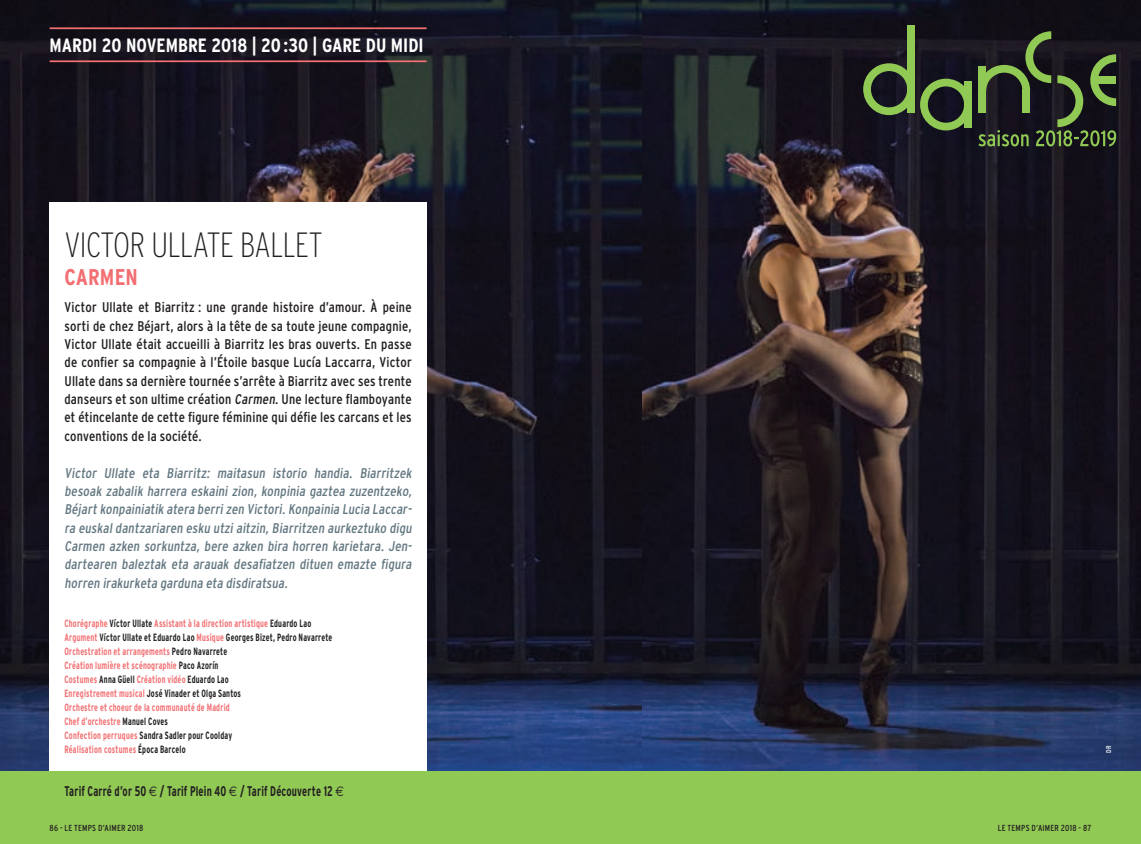
<style>
.page{position:relative;width:1141px;height:844px;background:#fff}
.page>*{position:absolute;margin:0;border:0;box-sizing:border-box;transform-origin:0 0}
._01-nom-Cie{font:200 condensed 35px "Interstate";letter-spacing:-.015em;color:#231f20}
._01-TITRE-SPECTACLE{font:700 condensed 22.75px "Interstate";letter-spacing:.005em;color:#f26f72}
._02-date-TA{font:700 condensed 19.25px "Interstate";color:#fff}
._03-texte-fr{font:condensed 14px/18.4px "Interstate";letter-spacing:.015em;color:#231f20;text-align:justify}
._03-texte-bsk{font:condensed 14px/18.4px "Interstate";color:#647882;text-align:justify}
._05-tarifs-TA{font:700 condensed 14px "Interstate";letter-spacing:.015em;color:#231f20;scale:.8 1}
._04-distrib-TA{font:700 condensed 10.5px "Interstate";letter-spacing:.025em;color:#f26f72;scale:.8 1}
._04-distrib-TA-2{font:700 condensed 10.5px "Interstate";letter-spacing:.025em;color:#231f20;scale:.8 1}
.t1{font:condensed 8.75px "Interstate";letter-spacing:.025em;color:#231f20}
._06-crédit-TA{font:condensed 7px "Interstate";color:#fff}
.s1{color:#231f20}
.s2{color:#f26f72}
.s3{font-family:"Euro Sans";font-weight:400;font-stretch:normal}
</style>
<div class="page">
<img style="left:642px;top:0;width:499px;height:771px">
<img style="left:0;top:0;width:642px;height:771px">
<div style="left:50px;top:202px;width:377px;height:569px;background:#fff"></div>
<hr style="left:50px;top:60px;width:377px;height:2px;background:#f26f72">
<hr style="left:50px;top:27px;width:377px;height:2px;background:#f26f72">
<div style="left:0;top:771px;width:1141px;height:72px;background:#91c955"></div>
<div style="left:907px;top:25px;width:8px;height:88px;background:#91c955"></div>
<svg style="left:863px;top:63px;width:109px;height:67px;background:#3f5132"></svg>
<svg style="left:978px;top:31px;width:138px;height:115px;background:#323c29"></svg>
<p class="_02-date-TA" style="left:50px;top:35px;width:376px">MARDI 20 NOVEMBRE 2018 | 20:30 | GARE DU MIDI</p>
<p class="_01-nom-Cie" style="left:64px;top:225px;width:260px">VICTOR ULLATE BALLET</p>
<p class="_01-TITRE-SPECTACLE" style="left:64px;top:264px;width:75px">CARMEN</p>
<p class="_03-texte-fr" style="left:64px;top:298px;width:349px">Victor Ullate et Biarritz : une grande histoire d’amour. À peine sorti de chez Béjart, alors à la tête de sa toute jeune compagnie, Victor Ullate était accueilli à Biarritz les bras ouverts. En passe de confier sa compagnie à l’Étoile basque Lucía Laccarra, Victor Ullate dans sa dernière tournée s’arrête à Biarritz avec ses trente danseurs et son ultime création Carmen. Une lecture flamboyante et étincelante de cette figure féminine qui défie les carcans et les conventions de la société.</p>
<p class="_03-texte-bsk" style="left:64px;top:463px;width:351px">Victor Ullate eta Biarritz: maitasun istorio handia. Biarritzek besoak zabalik harrera eskaini zion, konpinia gaztea zuzentzeko, Béjart konpainiatik atera berrizen Victori.Konpainia Lucia Laccar&shy;ra euskal dantzariaren esku utzi aitzin, Biarritzen aurkeztuko digu Carmen azken sorkuntza, bere azken bira horren karietara. Jen&shy;dartearen baleztak eta arauak desafiatzen dituen emazte figura horren irakurketa garduna eta disdiratsua.</p>
<p class="_04-distrib-TA" style="left:64px;top:617px;width:310px">Chorégraphe <span class="s1">Víctor Ullate</span> Assistant à la direction artistique <span class="s1">Eduardo Lao</span></p>
<p class="_04-distrib-TA-2" style="left:64px;top:631px;width:336px"><span class="s2">Argument</span> Víctor Ullate et Eduardo Lao <span class="s2">Musique</span> Georges Bizet, Pedro Navarrete</p>
<p class="_04-distrib-TA" style="left:64px;top:645px;width:205px">Orchestration et arrangements <span class="s1">Pedro Navarrete</span></p>
<p class="_04-distrib-TA" style="left:64px;top:659px;width:194px">Création lumière et scénographie <span class="s1">Paco Azorín</span></p>
<p class="_04-distrib-TA" style="left:64px;top:673px;width:207px">Costumes <span class="s1">Anna Güell</span> Création vidéo <span class="s1">Eduardo Lao</span></p>
<p class="_04-distrib-TA-2" style="left:64px;top:687px;width:222px"><span class="s2">Enregistrement musical</span> José Vinader et Olga Santos</p>
<p class="_04-distrib-TA" style="left:64px;top:701px;width:208px">Orchestre et choeur de la communauté de Madrid</p>
<p class="_04-distrib-TA" style="left:64px;top:715px;width:131px">Chef d’orchestre <span class="s1">Manuel Coves</span></p>
<p class="_04-distrib-TA-2" style="left:64px;top:729px;width:211px"><span class="s2">Confection perruques</span> Sandra Sadler pour Coolday</p>
<p class="_04-distrib-TA" style="left:64px;top:743px;width:153px">Réalisation costumes <span class="s1">Época Barcelo</span></p>
<p class="_05-tarifs-TA" style="left:64px;top:782px;width:351px">Tarif Carré d’or 50 <span class="s3">€</span> / Tarif Plein 40 <span class="s3">€</span> / Tarif Découverte 12 <span class="s3">€</span></p>
<p class="t1" style="left:50px;top:823px;width:95px">86 - LE TEMPS D’AIMER 2018</p>
<p class="t1" style="left:998px;top:823px;width:95px">LE TEMPS D’AIMER 2018 - 87</p>
<p class="_06-crédit-TA" style="left:1105px;top:753px;width:9px;rotate:-90deg">DR</p>
</div>
